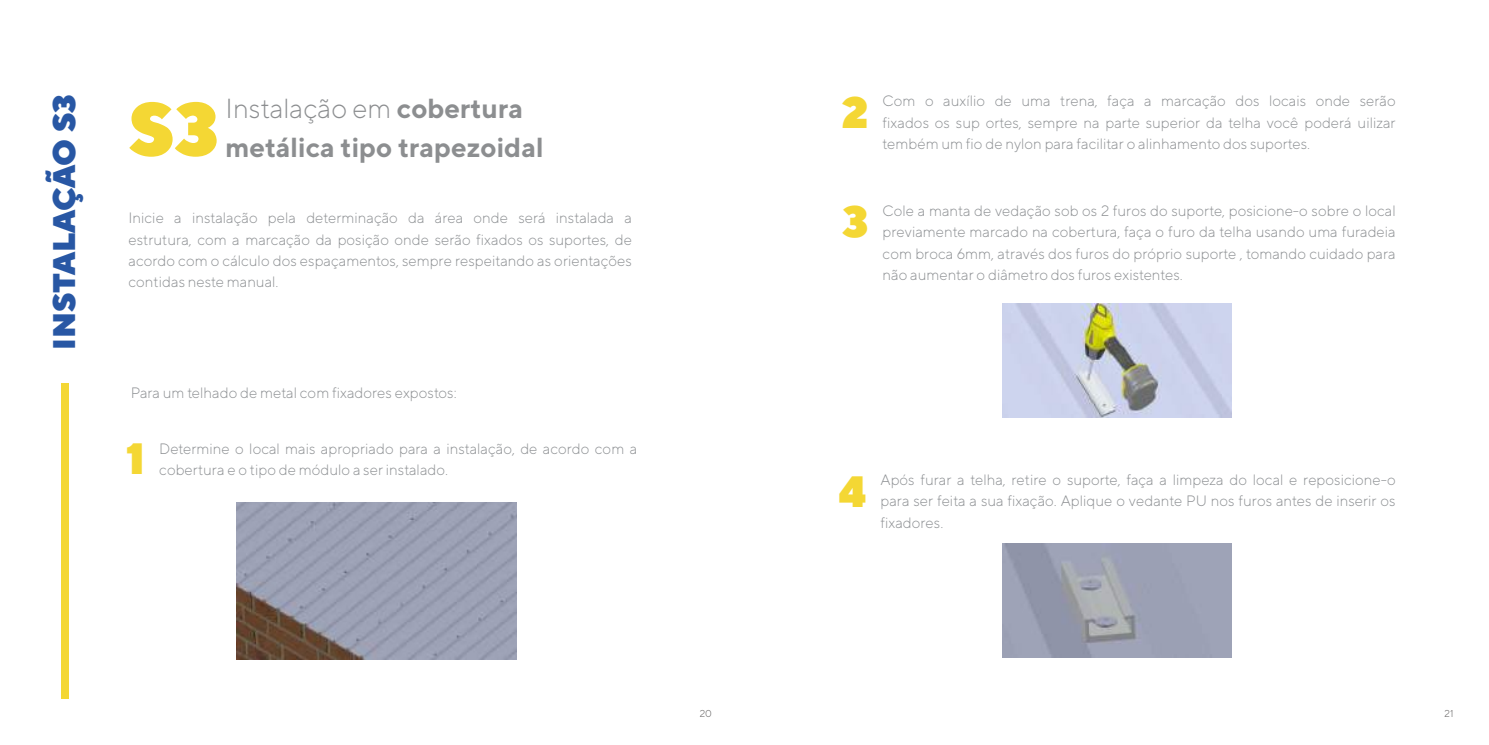
<style>
.page{position:relative;width:1489px;height:745px;background:#fff}
.page>*{position:absolute;margin:0;border:0;box-sizing:border-box;transform-origin:0 0}
.t1{font:900 74px "TT Norms";color:#f4d734}
.t2{font:900 43.75px "TT Norms";color:#f4d734}
.t3{font:900 31.25px "TT Norms";color:#2857a4}
.t4{font:700 27.5px/38.8px "TT Norms";color:#8c8e90}
.t5{font:300 15px/21.2px "TT Norms";color:#8b8e91;text-align:justify}
.t6{font:300 10px "TT Norms";color:#5a5858}
.s1{font-weight:300}
</style>
<div class="page">
<div style="left:61px;top:383px;width:7px;height:315px;background:#f4d734"></div>
<img style="left:237px;top:502px;width:279px;height:156px">
<img style="left:1002px;top:303px;width:229px;height:114px">
<img style="left:1002px;top:543px;width:229px;height:114px">
<h3 class="t3" style="left:44px;top:350px;width:257px;rotate:-90deg">INSTALAÇÃO S3</h3>
<h1 class="t1" style="left:128px;top:81px;width:92px">S3</h1>
<h3 class="t4" style="left:225px;top:89px;width:319px"><span class="s1">Instalação em</span> cobertura metálica tipo trapezoidal</h3>
<p class="t5" style="left:128px;top:207px;width:505px">Inicie a instalação pela determinação da área onde será instalada a estrutura, com a marcação da posição onde serão fixados os suportes, de acordo com o cálculo dos espaçamentos, sempre respeitando as orientações contidas neste manual.</p>
<p class="t5" style="left:131px;top:381px;width:327px">Para um telhado de metal com fixadores expostos:</p>
<h2 class="t2" style="left:126px;top:429px;width:21px">1</h2>
<p class="t5" style="left:159px;top:437px;width:479px">Determine o local mais apropriado para a instalação, de acordo com a</p>
<p class="t5" style="left:159px;top:458px;width:290px">cobertura e o tipo de módulo a ser instalado.</p>
<h2 class="t2" style="left:841px;top:84px;width:29px">2</h2>
<p class="t5" style="left:882px;top:90px;width:514px">Com o auxílio de uma trena, faça a marcação dos locais onde serão fixados os sup ortes, sempre na parte superior da telha você poderá uilizar tembém um fio de nylon para facilitar o alinhamento dos suportes.</p>
<h2 class="t2" style="left:842px;top:193px;width:28px">3</h2>
<p class="t5" style="left:882px;top:200px;width:514px">Cole a manta de vedação sob os 2 furos do suporte, posicione-o sobre o local previamente marcado na cobertura, faça o furo da telha usando uma furadeia com broca 6mm, através dos furos do próprio suporte , tomando cuidado para não aumentar o diâmetro dos furos existentes.</p>
<h2 class="t2" style="left:838px;top:462px;width:29px">4</h2>
<p class="t5" style="left:880px;top:468px;width:517px">Após furar a telha, retire o suporte, faça a limpeza do local e reposicione-o para ser feita a sua fixação. Aplique o vedante PU nos furos antes de inserir os fixadores.</p>
<p class="t6" style="left:699px;top:706px;width:14px">20</p>
<p class="t6" style="left:1444px;top:706px;width:10px">21</p>
</div>
